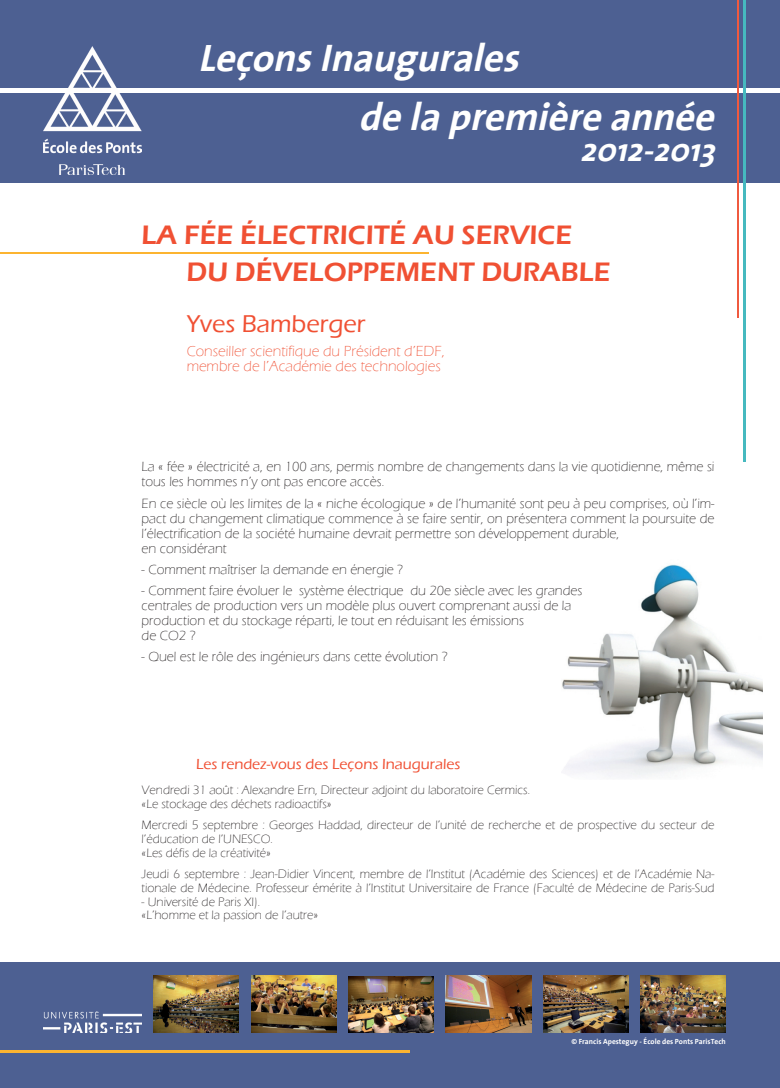
<style>
.page{position:relative;width:780px;height:1088px;background:#fff}
.page>*{position:absolute;margin:0;border:0;box-sizing:border-box;transform-origin:0 0}
.t1{font:italic 700 38.75px/58.8px "The Sans";color:#fff}
.t2{font:italic 700 32.5px "The Sans";color:#fff}
.t3{font:600 27.5px/37.5px "Eras ITC";color:#f05033}
.t4{font:500 25px "Eras ITC";color:#f05033}
.t5{font:300 15px/15px "Eras ITC";color:#f05033}
.t6{font:500 15px "Eras ITC";color:#f05033}
.t7{font:300 13.75px/15px "Eras ITC";color:#231f20}
.t8{font:300 12.5px/13.8px "Eras ITC";color:#231f20}
.t9{font:700 7.5px "The Sans";color:#fff}
</style>
<div class="page">
<div style="left:0;top:0;width:780px;height:87px;background:#4d6092"></div>
<div style="left:0;top:93px;width:780px;height:90px;background:#4d6092"></div>
<div style="left:0;top:963px;width:780px;height:125px;background:#4d6092"></div>
<img style="left:251px;top:975px;width:85px;height:57px">
<hr style="left:742px;top:0;width:3px;height:462px;background:#46b9bf">
<hr style="left:737px;top:0;width:2px;height:317px;background:#f05a3f">
<hr style="left:0;top:1050px;width:409px;height:2px;background:#fcb430">
<img style="left:154px;top:975px;width:85px;height:57px">
<img style="left:446px;top:975px;width:85px;height:57px">
<img style="left:543px;top:975px;width:85px;height:57px">
<img style="left:348px;top:976px;width:85px;height:57px">
<img style="left:640px;top:975px;width:85px;height:57px">
<img style="left:562px;top:564px;width:200px;height:213px">
<hr style="left:0;top:252px;width:428px;height:2px;background:#fcb430">
<img style="left:44px;top:1011px;width:97px;height:22px">
<img style="left:44px;top:47px;width:98px;height:128px">
<h1 class="t1" style="left:358px;top:27px;width:370px;text-indent:-160px">LeçonsInaugurales delapremièreannée</h1>
<h2 class="t2" style="left:580px;top:123px;width:147px">2012-2013</h2>
<h3 class="t3" style="left:187px;top:216px;width:425px;text-indent:-45px">LA FÉE ÉLECTRICITÉ AU SERVICE<br>DU DÉVELOPPEMENT DURABLE</h3>
<h3 class="t4" style="left:187px;top:310px;width:180px">Yves Bamberger</h3>
<p class="t5" style="left:187px;top:344px;width:259px">Conseiller scientifique du Président d’EDF, membre de l’Académie des technologies</p>
<p class="t7" style="left:142px;top:459px;width:574px">La « fée » électricité a, en 100 ans, permis nombre de changements dans la vie quotidienne, même si tous les hommes n’y ont pas encore accès.</p>
<p class="t7" style="left:142px;top:496px;width:574px">En ce siècle où les limites de la « niche écologique » de l’humanité sont peu à peu comprises, où l’im&shy;pact du changement climatique commence à se faire sentir, on présentera comment la poursuite de l’électrification de la société humaine devrait permettre son développement durable,<br>en considérant</p>
<p class="t7" style="left:142px;top:562px;width:263px">- Comment maîtriser la demande en énergie ?</p>
<p class="t7" style="left:142px;top:583px;width:442px">- Comment faire évoluer le système électrique du 20e siècle avec les grandes centrales de production vers un modèle plus ouvert comprenant aussi de la production et du stockage réparti, le tout en réduisant les émissions<br>de CO2 ?</p>
<p class="t7" style="left:142px;top:649px;width:308px">- Quel est le rôle des ingénieurs dans cette évolution ?</p>
<p class="t6" style="left:196px;top:756px;width:266px">Les rendez-vous des Leçons Inaugurales</p>
<p class="t8" style="left:142px;top:783px;width:390px">Vendredi 31 août : Alexandre Ern, Directeur adjoint du laboratoire Cermics. «Le stockage des déchets radioactifs»</p>
<p class="t8" style="left:142px;top:818px;width:574px">Mercredi 5 septembre : Georges Haddad, directeur de l’unité de recherche et de prospective du secteur de l’éducation de l’UNESCO.<br>«Les défis de la créativité»</p>
<p class="t8" style="left:142px;top:867px;width:574px">Jeudi 6 septembre : Jean-Didier Vincent, membre de l’Institut (Académie des Sciences) et de l’Académie Na&shy;tionale de Médecine. Professeur émérite à l’Institut Universitaire de France (Faculté de Médecine de Paris-Sud</p>
<p class="t8" style="left:142px;top:895px;width:178px">- Université de Paris XI).<br>«L’homme et la passion de l’autre»</p>
<p class="t9" style="left:571px;top:1035px;width:156px">© Francis Apesteguy - École des Ponts ParisTech</p>
</div>
